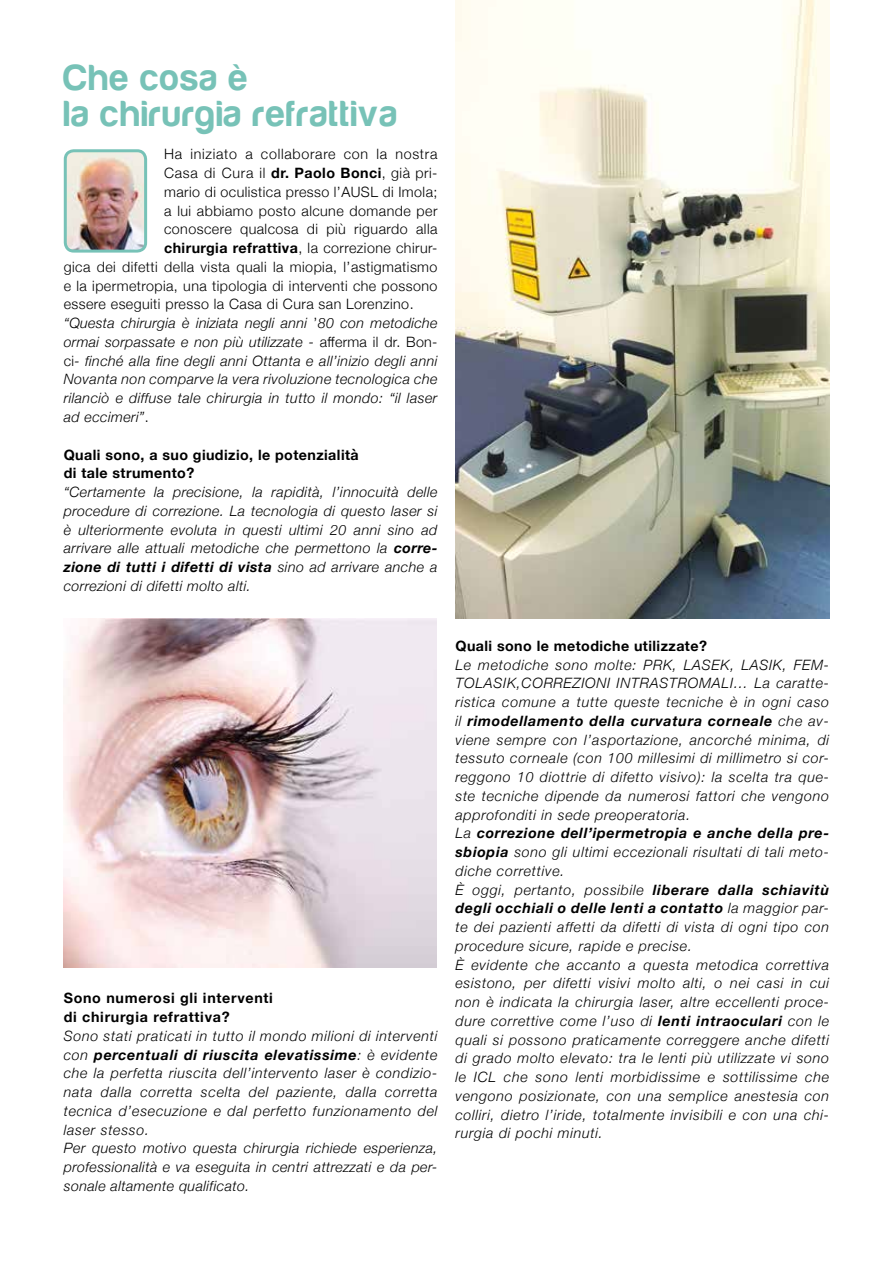
<style>
.page{position:relative;width:893px;height:1263px;background:#fff}
.page>*{position:absolute;margin:0;border:0;box-sizing:border-box;transform-origin:0 0}
.t1{font:37.5px/36px "Harabara";letter-spacing:.05em;color:#77c2b7}
.t2{font:italic 300 14.25px/18.8px "Helvetica Neue";letter-spacing:.05em;color:#000}
.t3{font:300 14.25px "Helvetica Neue";letter-spacing:.03em;color:#000}
.t4{font:italic 300 14.25px "Helvetica Neue";letter-spacing:.03em;color:#000}
.t5{font:700 14.25px/18.8px "Helvetica Neue";letter-spacing:.03em;color:#000}
.t6{font:italic 300 14.25px "Helvetica Neue";letter-spacing:.02em;color:#000}
.t7{font:300 14.25px "Helvetica Neue";letter-spacing:.05em;color:#000}
.s1{font-weight:700}
.s2{font-style:normal}
</style>
<div class="page">
<img style="left:68px;top:153px;width:75px;height:96px">
<div style="left:64px;top:149px;width:83px;height:104px;border:3px solid #77c2b7;border-radius:9px"></div>
<img style="left:455px;top:0;width:374px;height:618px">
<img style="left:64px;top:618px;width:373px;height:349px">
<h1 class="t1" style="left:64px;top:61px;width:335px">Che cosa è<br>la chirurgia refrattiva</h1>
<p class="t7" style="left:164px;top:143px;width:275px">Ha iniziato a collaborare con la nostra</p>
<p class="t7" style="left:164px;top:162px;width:275px">Casa di Cura il <span class="s1">dr. Paolo Bonci</span>, già pri-</p>
<p class="t3" style="left:164px;top:180px;width:275px">mario di oculistica presso l’AUSL di Imola;</p>
<p class="t3" style="left:164px;top:199px;width:275px">a lui abbiamo posto alcune domande per</p>
<p class="t3" style="left:164px;top:218px;width:275px">conoscere qualcosa di più riguardo alla</p>
<p class="t3" style="left:164px;top:237px;width:275px"><span class="s1">chirurgia refrattiva</span>, la correzione chirur-</p>
<p class="t3" style="left:64px;top:255px;width:375px">gica dei difetti della vista quali la miopia, l’astigmatismo</p>
<p class="t3" style="left:64px;top:274px;width:375px">e la ipermetropia, una tipologia di interventi che possono</p>
<p class="t3" style="left:64px;top:293px;width:351px">essere eseguiti presso la Casa di Cura san Lorenzino.</p>
<p class="t6" style="left:64px;top:312px;width:375px">“Questa chirurgia è iniziata negli anni <span class="s2">’</span>80 con metodiche</p>
<p class="t6" style="left:64px;top:331px;width:375px">ormai sorpassate e non più utilizzate - <span class="s2">afferma il dr. Bon-</span></p>
<p class="t4" style="left:64px;top:349px;width:375px"><span class="s2">ci</span>- finché alla fine degli anni ottanta e all’inizio degli anni</p>
<p class="t4" style="left:64px;top:368px;width:375px">novanta non comparve la vera rivoluzione tecnologica che</p>
<p class="t4" style="left:64px;top:387px;width:375px">rilanciò e diffuse tale chirurgia in tutto il mondo: “il laser</p>
<p class="t4" style="left:64px;top:406px;width:87px">ad eccimeri”<span class="s2">.</span></p>
<p class="t5" style="left:64px;top:445px;width:296px">Quali sono, a suo giudizio, le potenzialità di tale strumento?</p>
<p class="t2" style="left:64px;top:482px;width:375px;text-align:justify">“Certamente la precisione, la rapidità, l’innocuità delle procedure di correzione. La tecnologia di questo laser si è ulteriormente evoluta in questi ultimi 20 anni sino ad arrivare alle attuali metodiche che permettono la <span class="s1">corre&shy;zione di tutti i difetti di vista</span> sino ad arrivare anche a correzioni di difetti molto alti.</p>
<p class="t5" style="left:64px;top:989px;width:211px">Sono numerosi gli interventi di chirurgia refrattiva?</p>
<p class="t2" style="left:64px;top:1025px;width:375px">Sono stati praticati in tutto il mondo milioni di interventi con <span class="s1">percentuali di riuscita elevatissime</span>: è evidente che la perfetta riuscita dell’intervento laser è condizio&shy;nata dalla corretta scelta del paziente, dalla corretta tecnica d’esecuzione e dal perfetto funzionamento del laser stesso.<br>Per questo motivo questa chirurgia richiede esperienza, professionalità e va eseguita in centri attrezzati e da per&shy;sonale altamente qualificato.</p>
<p class="t5" style="left:455px;top:637px;width:253px">Quali sono le metodiche utilizzate?</p>
<p class="t2" style="left:455px;top:654px;width:375px">Le metodiche sono molte: PRK, LASEK, LASIK, FEM-TOLASIK,CORREZIONI INTRASTROMALI… La caratte&shy;ristica comune a tutte queste tecniche è in ogni caso il <span class="s1">rimodellamento della curvatura corneale</span> che av&shy;viene sempre con l’asportazione, ancorché minima, di tessuto corneale (con 100 millesimi di millimetro si cor&shy;reggono 10 diottrie di difetto visivo): la scelta tra que&shy;ste tecniche dipende da numerosi fattori che vengono approfonditi in sede preoperatoria.<br>La <span class="s1">correzione dell’ipermetropia e anche della pre&shy;sbiopia</span> sono gli ultimi eccezionali risultati di tali meto&shy;diche correttive.<br>è oggi, pertanto, possibile <span class="s1">liberare dalla schiavitù degli occhiali o delle lenti a contatto</span> la maggior par&shy;te dei pazienti affetti da difetti di vista di ogni tipo con procedure sicure, rapide e precise.<br>è evidente che accanto a questa metodica correttiva esistono, per difetti visivi molto alti, o nei casi in cui non è indicata la chirurgia laser, altre eccellenti proce&shy;dure correttive come l’uso di <span class="s1">lenti intraoculari</span> con le quali si possono praticamente correggere anche difetti di grado molto elevato: tra le lenti più utilizzate vi sono le ICL che sono lenti morbidissime e sottilissime che vengono posizionate, con una semplice anestesia con colliri, dietro l’iride, totalmente invisibili e con una chi&shy;rurgia di pochi minuti.</p>
</div>
